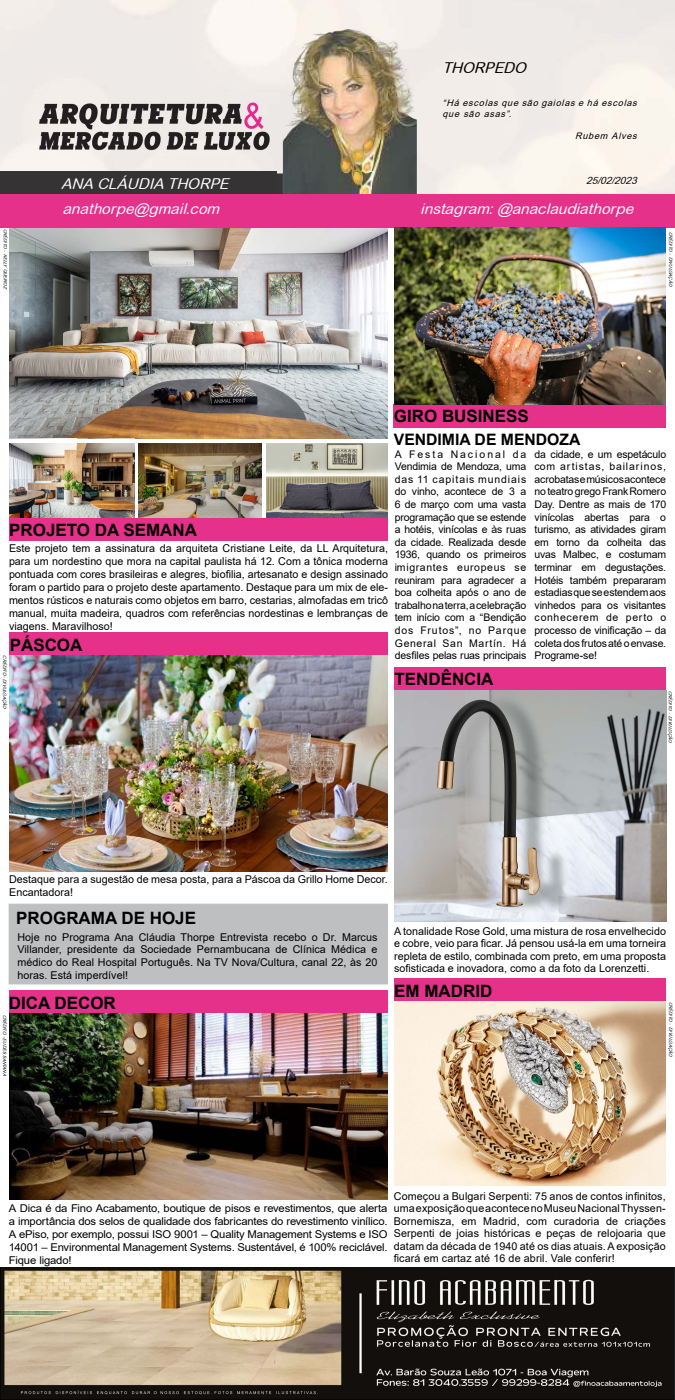
<style>
.page{position:relative;width:675px;height:1400px;background:#fff}
.page>*{position:absolute;margin:0;border:0;box-sizing:border-box;transform-origin:0 0}
.t1{font:700 17px "Arial";color:#000}
.t2{font:700 15.75px "Arial";color:#000}
.t3{font:italic 15px "Arial Rounded MT";color:#fff}
.t4{font:italic 15px "Arial Rounded MT";color:#000}
.t5{font:10.75px/12.5px "Arial";color:#000;text-align:justify}
.t6{font:10.75px/12.9px "Arial";color:#000;text-align:justify;scale:1.05 1}
.t7{font:10.5px/12.6px "Arial";letter-spacing:-.01em;color:#000;text-align:justify}
.t8{font:italic 10px "Arial Rounded MT";color:#000}
.t9{font:italic 9px/10.8px "Arial";color:#000}
.t10{font:italic 4.5px "Arial Rounded MT";color:#000}
</style>
<div class="page">
<img style="left:0;top:0;width:675px;height:194px">
<img style="left:9px;top:227px;width:379px;height:212px">
<div style="left:0;top:194px;width:675px;height:33px;background:#e5318a"></div>
<div style="left:0;top:171px;width:277px;height:23px;background:#353334"></div>
<div style="left:394px;top:978px;width:272px;height:23px;background:#e5318a"></div>
<div style="left:9px;top:633px;width:379px;height:22px;background:#e5318a"></div>
<div style="left:394px;top:668px;width:272px;height:23px;background:#e5318a"></div>
<div style="left:394px;top:404px;width:272px;height:24px;background:#e5318a"></div>
<div style="left:9px;top:991px;width:379px;height:22px;background:#e5318a"></div>
<img style="left:395px;top:1002px;width:271px;height:184px">
<img style="left:394px;top:227px;width:272px;height:177px">
<img style="left:138px;top:443px;width:124px;height:75px">
<img style="left:266px;top:443px;width:122px;height:75px">
<img style="left:9px;top:443px;width:125px;height:75px">
<div style="left:9px;top:518px;width:379px;height:22px;background:#e5318a"></div>
<div style="left:9px;top:904px;width:379px;height:80px;background:#bebfc1"></div>
<img style="left:0;top:1267px;width:675px;height:133px">
<img style="left:394px;top:691px;width:272px;height:230px">
<img style="left:9px;top:655px;width:379px;height:217px">
<img style="left:9px;top:1013px;width:379px;height:187px">
<p class="t10" style="left:8px;top:229px;width:63px;rotate:90deg">CRÉDITO - KELLY QUEIROZ</p>
<h3 class="t3" style="left:61px;top:175px;width:173px">ANA CLÁUDIA THORPE</h3>
<h3 class="t3" style="left:62px;top:200px;width:163px">anathorpe@gmail.com</h3>
<h3 class="t4" style="left:442px;top:59px;width:90px">THORPEDO</h3>
<p class="t9" style="left:442px;top:98px;width:199px">“Há escolas que são gaiolas e há escolas que são asas”.</p>
<p class="t9" style="left:575px;top:130px;width:66px">Rubem Alves</p>
<p class="t8" style="left:586px;top:175px;width:55px">25/02/2023</p>
<h3 class="t3" style="left:420px;top:200px;width:219px">instagram:@anaclaudiathorpe</h3>
<p class="t10" style="left:673px;top:232px;width:57px;rotate:90deg">CRÉDITO - DIVULGAÇÃO</p>
<h1 class="t1" style="left:394px;top:404px;width:137px">GIRO BUSINESS</h1>
<h2 class="t2" style="left:394px;top:428px;width:188px">VENDIMIA DE MENDOZA</h2>
<p class="t7" style="left:395px;top:448px;width:133px">A Festa Nacional da Vendimia de Mendoza, uma das 11 capitais mundiais do vinho, acontece de 3 a 6 de março com uma vasta programação que se estende a hotéis, vinícolas e às ruas da cidade. Realizada desde 1936, quando os primeiros imigrantes europeus se reuniram para agradecer a boa colheita após o ano de trabalho na terra, a celebração tem início com a “Bendição dos Frutos”, no Parque General San Martín. Há desfiles pelas ruas principais</p>
<p class="t7" style="left:535px;top:448px;width:133px">da cidade, e um espetáculo com artistas, bailarinos, acrobatas e músicos acontece no teatro grego Frank Romero Day. Dentre as mais de 170 vinícolas abertas para o turismo, as atividades giram em torno da colheita das uvas Malbec, e costumam terminar em degustações.<br>Hotéis também prepararam estadias que se estendem aos vinhedos para os visitantes conhecerem de perto o processo de vinificação – da coleta dos frutos até o envase.<br>Programe-se!</p>
<h1 class="t1" style="left:9px;top:518px;width:189px">PROJETO DA SEMANA</h1>
<p class="t5" style="left:9px;top:542px;width:381px;line-height:12.9px">Este projeto tem a assinatura da arquiteta Cristiane Leite, da LL Arquitetura, para um nordestino que mora na capital paulista há 12. Com a tônica moderna pontuada com cores brasileiras e alegres, biofilia, artesanato e design assinado foram o partido para o projeto deste apartamento. Destaque para um mix de ele&shy;mentos rústicos e naturais como objetos em barro, cestarias, almofadas em tricô manual, muita madeira, quadros com referências nordestinas e lembranças de viagens. Maravilhoso!</p>
<h1 class="t1" style="left:10px;top:633px;width:74px">PÁSCOA</h1>
<p class="t10" style="left:7px;top:655px;width:56px;rotate:90deg">CRÉDITO -DIVULGAÇÃO</p>
<h1 class="t1" style="left:394px;top:667px;width:101px">TENDÊNCIA</h1>
<p class="t10" style="left:673px;top:691px;width:54px;rotate:90deg">CRÉDITO - DIVULGÇÃO</p>
<p class="t5" style="left:9px;top:873px;width:380px">Destaque para a sugestão de mesa posta, para a Páscoa da Grillo Home Decor.<br>Encantadora!</p>
<h1 class="t1" style="left:16px;top:906px;width:181px">PROGRAMA DE HOJE</h1>
<p class="t5" style="left:18px;top:930px;width:361px;line-height:12.9px">Hoje no Programa Ana Cláudia Thorpe Entrevista recebo o Dr. Marcus Villander, presidente da Sociedade Pernambucana de Clínica Médica e médico do Real Hospital Português. Na TV Nova/Cultura, canal 22, às 20 horas. Está imperdível!</p>
<h1 class="t1" style="left:9px;top:991px;width:109px">DICA DECOR</h1>
<p class="t10" style="left:8px;top:1015px;width:64px;rotate:90deg">CRÉDITO - EUDES SANTANA</p>
<p class="t5" style="left:394px;top:925px;width:273px">A tonalidade Rose Gold, uma mistura de rosa envelhecido e cobre, veio para ficar. Já pensou usá-la em uma torneira repleta de estilo, combinada com preto, em uma proposta sofisticada e inovadora, como a da foto da Lorenzetti.</p>
<h1 class="t1" style="left:394px;top:979px;width:100px">EM MADRID</h1>
<p class="t10" style="left:673px;top:1002px;width:57px;rotate:90deg">CRÉDITO - DIVULGAÇÃO</p>
<p class="t5" style="left:394px;top:1190px;width:273px">Começou a Bulgari Serpenti: 75 anos de contos infinitos, uma exposição que acontece no Museu Nacional Thyssen-Bornemisza, em Madrid, com curadoria de criações Serpenti de joias históricas e peças de relojoaria que datam da década de 1940 até os dias atuais. A exposição ficará em cartaz até 16 de abril. Vale conferir!</p>
<p class="t6" style="left:9px;top:1202px;width:362px">A Dica é da Fino Acabamento, boutique de pisos e revestimentos, que alerta a importância dos selos de qualidade dos fabricantes do revestimento vinílico.<br>A ePiso, por exemplo, possui ISO 9001 – Quality Management Systems e ISO 14001 – Environmental Management Systems. Sustentável, é 100% reciclável.<br>Fique ligado!</p>
</div>
